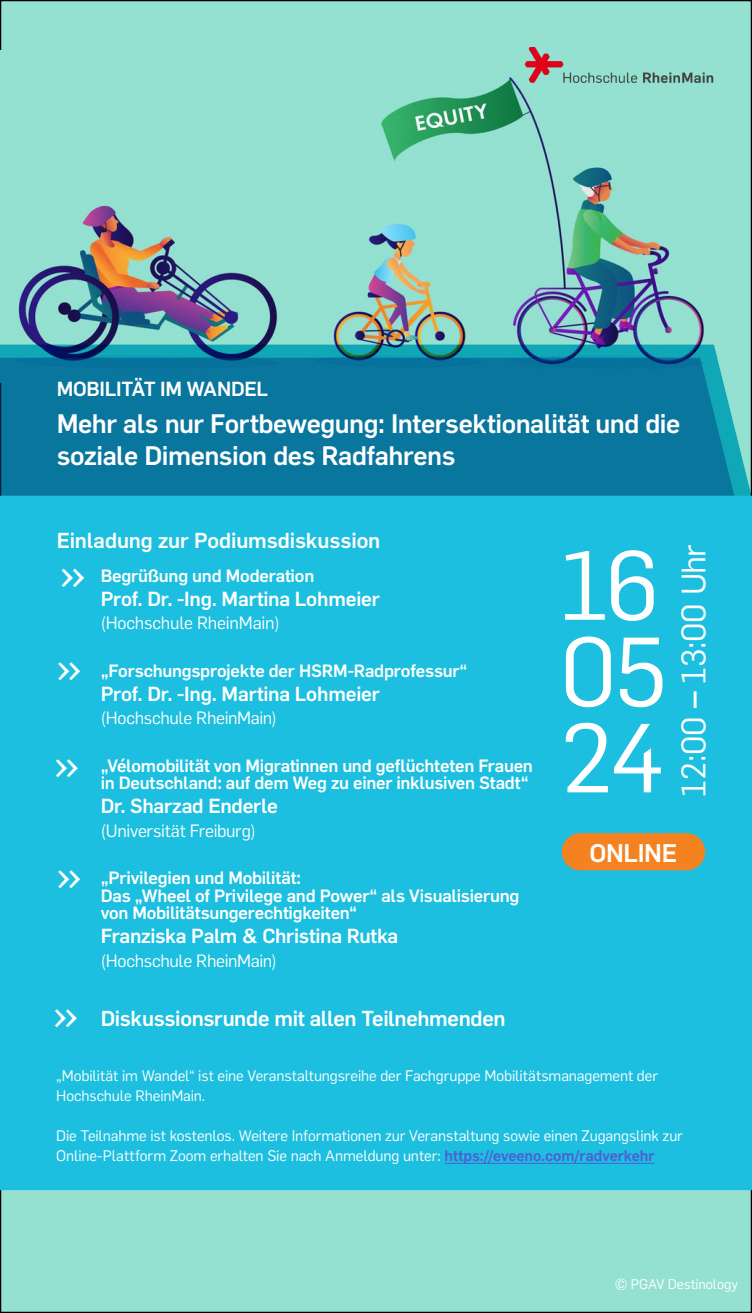
<style>
.page{position:relative;width:752px;height:1313px;background:#fff}
.page>*{position:absolute;margin:0;border:0;box-sizing:border-box;transform-origin:0 0}
.t1{font:95.88px "Flama";color:#fff}
.t2{font:48.75px "Flama";color:#fff}
.t3{font:47.38px "Flama";color:#fff}
.t4{font:33.25px "Flama";color:#fff}
.t5{font:500 26.25px/32.5px "Flama";letter-spacing:-.015em;color:#fff}
.t6{font:500 25px "Flama";letter-spacing:-.015em;color:#fff}
.t7{font:500 21.25px "Flama";letter-spacing:-.01em;color:#fff}
.t8{font:500 20px "Flama";letter-spacing:-.01em;color:#fff}
.t9{font:500 17.5px/17.5px "Flama";letter-spacing:-.01em;color:#fff}
.t10{font:17.5px "Flama";letter-spacing:-.015em;color:#fff}
.t11{font:15px/20px "Flama";letter-spacing:-.005em;color:#fff}
.t12{font:13.75px "Flama";letter-spacing:.005em;color:#fff}
.s1{font-weight:500}
.s2{font-weight:500;color:#4f5cd6}
</style>
<div class="page">
<div style="left:1px;top:1px;width:750px;height:1311px;background:#94e1d1"></div>
<img style="left:0;top:50px;width:704px;height:294px">
<svg style="left:0;top:344px;width:751px;height:14px;background:#1891a5"></svg>
<div style="left:0;top:358px;width:751px;height:138px;background:#09769d"></div>
<div style="left:0;top:496px;width:751px;height:694px;background:#1cbfdf"></div>
<img style="left:509px;top:48px;width:205px;height:50px">
<div style="left:561px;top:833px;width:143px;height:37px;background:#f58220;border-radius:19px"></div>
<hr style="left:444px;top:1162px;width:210px;height:1px;background:#4f5cd6">
<p class="t8" style="left:57px;top:374px;width:213px">MOBILITÄT IM WANDEL</p>
<p class="t5" style="left:57px;top:405px;width:624px">Mehr als nur Fortbewegung: Intersektionalität und die soziale Dimension des Radfahrens</p>
<p class="t7" style="left:57px;top:525px;width:325px">Einladung zur Podiumsdiskussion</p>
<p class="t2" style="left:59px;top:540px;width:28px">»</p>
<p class="t3" style="left:56px;top:634px;width:28px">»</p>
<p class="t3" style="left:54px;top:732px;width:28px">»</p>
<p class="t3" style="left:56px;top:843px;width:28px">»</p>
<p class="t3" style="left:53px;top:981px;width:28px">»</p>
<p class="t9" style="left:101px;top:565px;width:215px">Begrüßung und Moderation</p>
<p class="t8" style="left:101px;top:584px;width:281px">Prof. Dr. -Ing. Martina Lohmeier</p>
<p class="t10" style="left:101px;top:611px;width:181px">(Hochschule RheinMain)</p>
<p class="t9" style="left:101px;top:660px;width:368px">„Forschungsprojekte der HSRM-Radprofessur“</p>
<p class="t8" style="left:101px;top:679px;width:281px">Prof. Dr. -Ing. Martina Lohmeier</p>
<p class="t10" style="left:101px;top:706px;width:178px">(Hochschule RheinMain)</p>
<p class="t9" style="left:101px;top:755px;width:433px">„Vélomobilität von Migratinnen und geflüchteten Frauen in Deutschland: auf dem Weg zu einer inklusiven Stadt“</p>
<p class="t8" style="left:101px;top:791px;width:179px">Dr. Sharzad Enderle</p>
<p class="t10" style="left:101px;top:818px;width:156px">(Universität Freiburg)</p>
<p class="t9" style="left:101px;top:868px;width:420px">„Privilegien und Mobilität:<br>Das „Wheel of Privilege and Power“ als Visualisierung von Mobilitätsungerechtigkeiten“</p>
<p class="t8" style="left:101px;top:921px;width:299px">Franziska Palm &amp; Christina Rutka</p>
<p class="t10" style="left:101px;top:948px;width:178px">(Hochschule RheinMain)</p>
<p class="t7" style="left:101px;top:1002px;width:406px">Diskussionsrunde mit allen Teilnehmenden</p>
<p class="t1" style="left:560px;top:520px;width:100px">16</p>
<p class="t1" style="left:560px;top:606px;width:108px">05</p>
<p class="t1" style="left:560px;top:692px;width:106px">24</p>
<p class="t4" style="left:670px;top:796px;width:254px;rotate:-90deg">12:00 <span class="s1">–</span> 13:00 Uhr</p>
<p class="t6" style="left:589px;top:834px;width:89px">ONLINE</p>
<p class="t11" style="left:56px;top:1065px;width:603px">„Mobilität im Wandel“ ist eine Veranstaltungsreihe der Fachgruppe Mobilitätsmanagement der<br>Hochschule RheinMain.</p>
<p class="t11" style="left:56px;top:1125px;width:627px">Die Teilnahme ist kostenlos. Weitere Informationen zur Veranstaltung sowie einen Zugangslink zur<br>Online-Plattform Zoom erhalten Sie nach Anmeldung unter: <span class="s2">https://eveeno.com/radverkehr</span></p>
<p class="t12" style="left:614px;top:1274px;width:125px">© PGAV Destinology</p>
</div>
